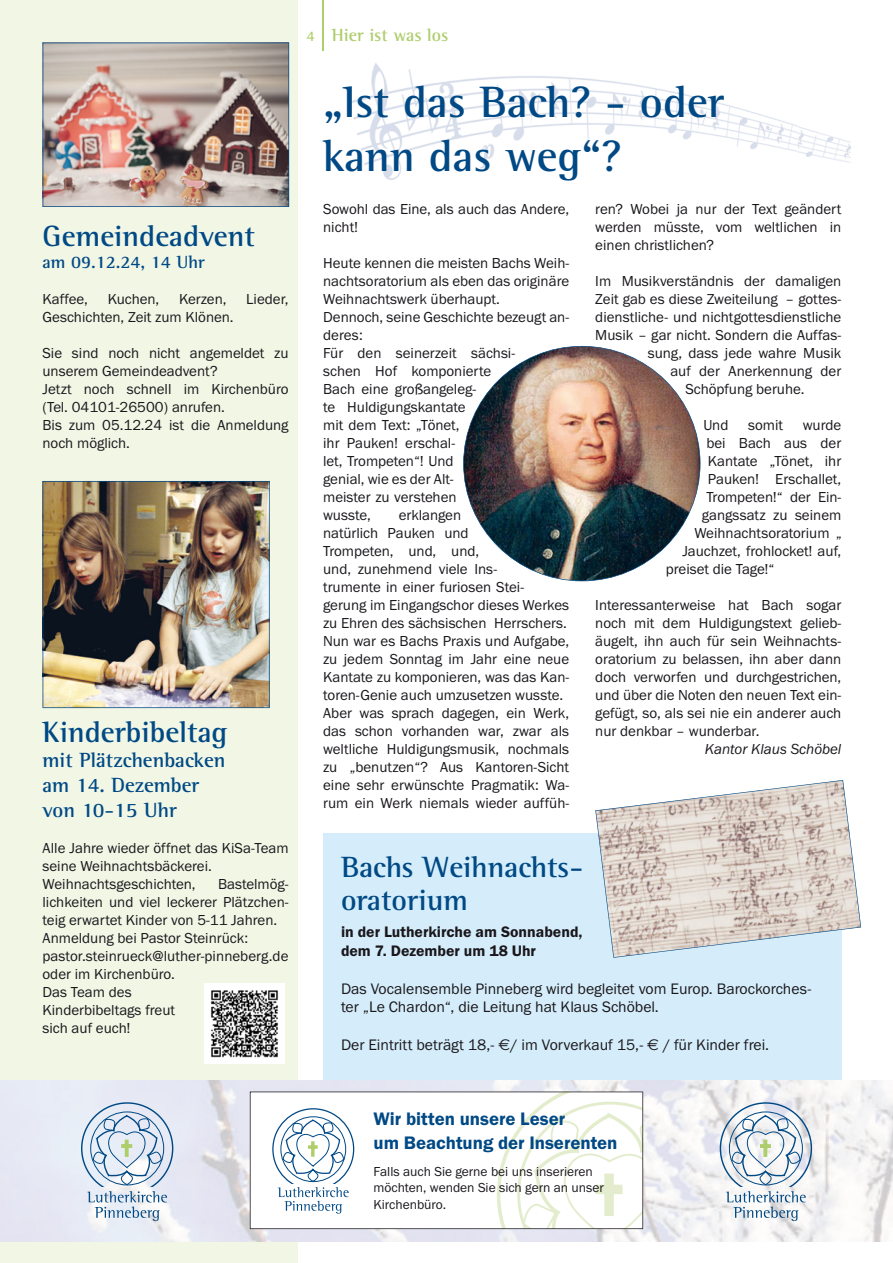
<style>
.page{position:relative;width:893px;height:1263px;background:#fff}
.page>*{position:absolute;margin:0;border:0;box-sizing:border-box;transform-origin:0 0}
.t1{font:700 45px/54px "Rotis Semi Serif Std";color:#004985}
.t2{font:700 30px "Rotis Semi Serif Std";color:#004985}
.t3{font:700 30px/33.5px "Rotis Semi Serif";color:#004985}
.t4{font:700 21px/25.2px "Rotis Semi Serif Std";color:#004985}
.t5{font:18.75px/24px "Franklin Gothic URW Dem";color:#004985}
.t6{font:700 18px "Rotis Semi Serif Std";color:#004985}
.t7{font:700 18px "Rotis Semi Serif Std";color:#aecd6b}
.t8{font:15.75px/18.9px "Franklin Gothic URW Boo";color:#1a171c}
.t9{font:15.75px/18.9px "Franklin Gothic URW Dem";color:#1a171c}
.t10{font:15px/18px "Franklin Gothic URW Boo";color:#1a171c}
.t11{font:15px "Franklin Gothic URW Boo Ita";color:#1a171c}
.t12{font:13.5px/16.2px "Franklin Gothic URW Boo";color:#1a171c}
.s1{font-size:15px}
.s2{font-family:"Euro Sans"}
</style>
<div class="page">
<div style="left:0;top:0;width:298px;height:1263px;background:#f1f6e5"></div>
<img style="left:349px;top:63px;width:501px;height:117px">
<hr style="left:322px;top:0;width:2px;height:50px;background:#aecd6b">
<img style="left:463px;top:346px;width:237px;height:235px">
<div style="left:323px;top:833px;width:519px;height:247px;background:#d5edfa"></div>
<img style="left:43px;top:43px;width:246px;height:164px">
<svg style="left:595px;top:780px;width:266px;height:178px"></svg>
<img style="left:205px;top:983px;width:79px;height:80px">
<img style="left:43px;top:481px;width:227px;height:227px">
<img style="left:0;top:1080px;width:893px;height:162px">
<svg style="left:250px;top:1091px;width:393px;height:138px"></svg>
<svg style="left:272px;top:1108px;width:82px;height:105px"></svg>
<svg style="left:81px;top:1102px;width:92px;height:119px"></svg>
<svg style="left:720px;top:1102px;width:92px;height:119px"></svg>
<h2 class="t2" style="left:43px;top:218px;width:214px">Gemeindeadvent</h2>
<p class="t6" style="left:43px;top:251px;width:164px">am 09.12.24, 14 Uhr</p>
<p class="t10" style="left:43px;top:290px;width:47px">Kaffee,</p>
<p class="t10" style="left:108px;top:290px;width:53px">Kuchen,</p>
<p class="t10" style="left:179px;top:290px;width:49px">Kerzen,</p>
<p class="t10" style="left:246px;top:290px;width:44px">Lieder,</p>
<p class="t10" style="left:43px;top:308px;width:193px">Geschichten, Zeit zum Klönen.</p>
<p class="t10" style="left:43px;top:344px;width:248px">Sie sind noch nicht angemeldet zu unserem Gemeindeadvent?<br>Jetzt noch schnell im Kirchenbüro (Tel. 04101-26500) anrufen.<br>Bis zum 05.12.24 ist die Anmeldung noch möglich.</p>
<h2 class="t2" style="left:43px;top:714px;width:187px">Kinderbibeltag</h2>
<h3 class="t4" style="left:43px;top:747px;width:184px">mit Plätzchenbacken am 14. Dezember von 10-15 Uhr</h3>
<p class="t10" style="left:43px;top:839px;width:248px">Alle Jahre wieder öffnet das KiSa-Team seine Weihnachtsbäckerei.<br>Weihnachtsgeschichten,</p>
<p class="t10" style="left:43px;top:875px;width:248px;text-indent:176px">Bastelmög&shy;lichkeiten und viel leckerer Plätzchen&shy;teig erwartet Kinder von 5-11 Jahren.<br>Anmeldung bei Pastor Steinrück: pastor.steinrueck@luther-pinneberg.de oder im Kirchenbüro.<br>Das Team des<br>Kinderbibeltags freut<br>sich auf euch!</p>
<p class="t7" style="left:307px;top:24px;width:143px"><span class="s1">4</span> Hier ist was los</p>
<h1 class="t1" style="left:323px;top:74px;width:402px">„Ist das Bach? - oder kann das weg“?</h1>
<p class="t10" style="left:323px;top:200px;width:247px">Sowohl das Eine, als auch das Andere, nicht!</p>
<p class="t10" style="left:323px;top:254px;width:248px">Heute kennen die meisten Bachs Weih&shy;nachtsoratorium als eben das originäre<br>Weihnachtswerk überhaupt.<br>Dennoch, seine Geschichte bezeugt an&shy;deres:<br>Für den seinerzeit sächsi-<br>schen Hof komponierte<br>Bach eine großangeleg-<br>te Huldigungskantate<br>mit dem Text: „Tönet,<br>ihr Pauken! erschal-<br>let, Trompeten“! Und<br>genial, wie es der Alt-<br>meister zu verstehen<br>wusste,</p>
<p class="t10" style="left:595px;top:200px;width:248px;text-align:justify">ren? Wobei ja nur der Text geändert werden müsste, vom weltlichen in einen christlichen?</p>
<p class="t10" style="left:595px;top:272px;width:247px">Im Musikverständnis der damaligen</p>
<p class="t10" style="left:595px;top:290px;width:247px">Zeit gab es diese Zweiteilung – gottes-</p>
<p class="t10" style="left:595px;top:308px;width:248px">dienstliche- und nichtgottesdienstliche</p>
<p class="t10" style="left:595px;top:326px;width:248px">Musik – gar nicht. Sondern die Auffas-</p>
<p class="t10" style="left:648px;top:344px;width:195px">sung, dass jede wahre Musik</p>
<p class="t10" style="left:670px;top:362px;width:172px">auf der Anerkennung der</p>
<p class="t10" style="left:685px;top:380px;width:121px">Schöpfung beruhe.</p>
<p class="t10" style="left:703px;top:416px;width:27px">Und</p>
<p class="t10" style="left:748px;top:416px;width:37px">somit</p>
<p class="t10" style="left:803px;top:416px;width:40px">wurde</p>
<p class="t10" style="left:706px;top:434px;width:136px">bei Bach aus der</p>
<p class="t10" style="left:708px;top:452px;width:135px">Kantate „Tönet, ihr</p>
<p class="t10" style="left:708px;top:470px;width:135px">Pauken! Erschallet,</p>
<p class="t10" style="left:706px;top:488px;width:137px">Trompeten!“ der Ein-</p>
<p class="t10" style="left:702px;top:506px;width:141px">gangssatz zu seinem</p>
<p class="t10" style="left:694px;top:524px;width:149px">Weihnachtsoratorium „</p>
<p class="t10" style="left:682px;top:542px;width:161px">Jauchzet, frohlocket! auf,</p>
<p class="t10" style="left:666px;top:560px;width:110px">preiset die Tage!“</p>
<p class="t10" style="left:595px;top:596px;width:248px;text-align:justify">Interessanterweise hat Bach sogar noch mit dem Huldigungstext gelieb&shy;äugelt, ihn auch für sein Weihnachts&shy;oratorium zu belassen, ihn aber dann doch verworfen und durchgestrichen, und über die Noten den neuen Text ein&shy;gefügt, so, als sei nie ein anderer auch nur denkbar – wunderbar.</p>
<p class="t11" style="left:705px;top:740px;width:138px">Kantor Klaus Schöbel</p>
<p class="t10" style="left:323px;top:506px;width:248px;text-indent:76px">erklangen<br>natürlich Pauken und<br>Trompeten, und, und,<br>und, zunehmend viele Ins-<br>trumente in einer furiosen Stei&shy;gerung im Eingangschor dieses Werkes zu Ehren des sächsischen Herrschers.<br>Nun war es Bachs Praxis und Aufgabe, zu jedem Sonntag im Jahr eine neue<br>Kantate zu komponieren, was das Kan&shy;toren-Genie auch umzusetzen wusste.<br>Aber was sprach dagegen, ein Werk, das schon vorhanden war, zwar als weltliche Huldigungsmusik, nochmals zu „benutzen“? Aus Kantoren-Sicht eine sehr erwünschte Pragmatik: Wa&shy;rum ein Werk niemals wieder auffüh-</p>
<h2 class="t3" style="left:341px;top:849px;width:244px">Bachs Weihnachts&shy;oratorium</h2>
<p class="t9" style="left:341px;top:922px;width:243px">in der Lutherkirche am Sonnabend, dem 7. Dezember um 18 Uhr</p>
<p class="t8" style="left:341px;top:978px;width:472px">Das Vocalensemble Pinneberg wird begleitet vom Europ. Barockorches&shy;ter „Le Chardon“, die Leitung hat Klaus Schöbel.</p>
<p class="t8" style="left:341px;top:1035px;width:430px">Der Eintritt beträgt 18,- <span class="s2">€</span>/ im Vorverkauf 15,- <span class="s2">€</span> / für Kinder frei.</p>
<p class="t5" style="left:373px;top:1106px;width:246px">Wir bitten unsere Leser<br>um Beachtung der Inserenten</p>
<p class="t12" style="left:373px;top:1163px;width:232px">Falls auch Sie gerne bei uns inserieren möchten, wenden Sie sich gern an unser<br>Kirchenbüro.</p>
</div>
